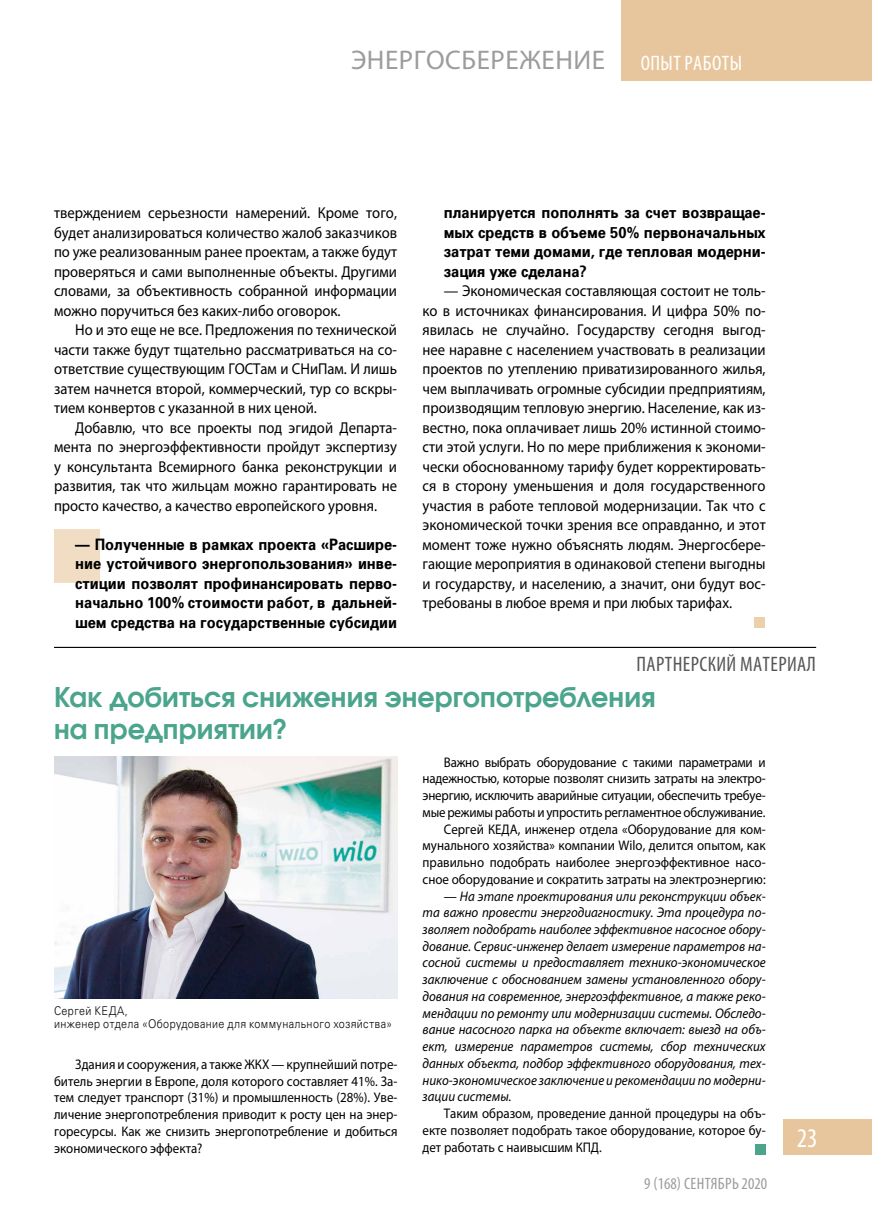
<style>
.page{position:relative;width:872px;height:1212px;background:#fff}
.page>*{position:absolute;margin:0;border:0;box-sizing:border-box;transform-origin:0 0}
.t1{font:700 27px/32.4px "Avant Garde Gothic C";color:#4ba48c}
.t2{font:27px "Myriad Pro";letter-spacing:.02em;color:#9c9c9d}
.t3{font:condensed 27px "Myriad Pro";color:#fff}
.t4{font:condensed 21px "Myriad Pro";letter-spacing:.02em;color:#565655}
.t5{font:condensed 21px "Myriad Pro";letter-spacing:.02em;color:#fff}
.t6{font:condensed 16.5px "Myriad Pro";letter-spacing:.02em;color:#9c9c9d}
.t7{font:15.75px/19.5px "Myriad Pro";color:#000;text-align:justify;scale:.93 1}
.t8{font:700 15.75px/19.5px "Partner";color:#000;text-align:justify;scale:.93 1}
.t9{font:13.95px/16.8px "Myriad Pro";color:#000;text-align:justify;scale:.93 1}
.t10{font:italic 13.95px/16.8px "Myriad Pro";color:#000;text-align:justify;scale:.93 1}
.t11{font:300 12px/13.5px "Partner";letter-spacing:.035em;color:#000;scale:.9 1}
</style>
<div class="page">
<div style="left:621px;top:0;width:251px;height:80px;background:#e8c69d"></div>
<div style="left:783px;top:1119px;width:89px;height:36px;background:#e8c69d"></div>
<div style="left:55px;top:529px;width:45px;height:53px;background:#f1ddc3"></div>
<div style="left:754px;top:617px;width:11px;height:11px;background:#eccfab"></div>
<img style="left:54px;top:756px;width:343px;height:242px">
<hr style="left:54px;top:647px;width:762px;height:1px;background:#000">
<div style="left:755px;top:1144px;width:10px;height:10px;background:#4ba48c"></div>
<h1 class="t2" style="left:351px;top:43px;width:255px">ЭНЕРГОСБЕРЕЖЕНИЕ</h1>
<h2 class="t5" style="left:641px;top:50px;width:103px">ОПЫТ РАБОТЫ</h2>
<p class="t7" style="left:54px;top:203px;width:370px">тверждением серьезности намерений. Кроме того, будет анализироваться количество жалоб заказчиков по уже реализованным ранее проектам, а также будут проверяться и сами выполненные объекты. Другими словами, за объективность собранной информации можно поручиться без каких-либо оговорок.</p>
<p class="t7" style="left:54px;top:320px;width:370px;text-indent:21px">Но и это еще не все. Предложения по технической части также будут тщательно рассматриваться на со&shy;ответствие существующим ГОСТам и СНиПам. И лишь затем начнется второй, коммерческий, тур со вскры&shy;тием конвертов с указанной в них ценой.</p>
<p class="t7" style="left:54px;top:418px;width:370px;text-indent:21px">Добавлю, что все проекты под эгидой Департа&shy;мента по энергоэффективности пройдут экспертизу у консультанта Всемирного банка реконструкции и развития, так что жильцам можно гарантировать не просто качество, а качество европейского уровня.</p>
<p class="t8" style="left:75px;top:535px;width:347px">— Полученные в рамках проекта «Расшире&shy;ние устойчивого энергопользования» инве&shy;стиции позволят профинансировать перво&shy;начально 100% стоимости работ, в дальней&shy;шем средства на государственные субсидии</p>
<p class="t8" style="left:444px;top:203px;width:347px">планируется пополнять за счет возвращае&shy;мых средств в объеме 50% первоначальных затрат теми домами, где тепловая модерни&shy;зация уже сделана?</p>
<p class="t7" style="left:422px;top:281px;width:370px;text-indent:21px">— Экономическая составляющая состоит не толь&shy;ко в источниках финансирования. И цифра 50% по&shy;явилась не случайно. Государству сегодня выгод&shy;нее наравне с населением участвовать в реализации проектов по утеплению приватизированного жилья, чем выплачивать огромные субсидии предприятиям, производящим тепловую энергию. Население, как из&shy;вестно, пока оплачивает лишь 20% истинной стоимо&shy;сти этой услуги. Но по мере приближения к экономи&shy;чески обоснованному тарифу будет корректировать&shy;ся в сторону уменьшения и доля государственного участия в работе тепловой модернизации. Так что с экономической точки зрения все оправданно, и этот момент тоже нужно объяснять людям. Энергосбере&shy;гающие мероприятия в одинаковой степени выгодны и государству, и населению, а значит, они будут вос&shy;требованы в любое время и при любых тарифах.</p>
<h2 class="t4" style="left:636px;top:651px;width:181px">ПАРТНЕРСКИЙ МАТЕРИАЛ</h2>
<h1 class="t1" style="left:54px;top:680px;width:603px">Как добиться снижения энергопотребления на предприятии?</h1>
<p class="t9" style="left:422px;top:753px;width:370px;text-align:right">Важно выбрать оборудование с такими параметрами и надежностью, которые позволят снизить затраты на электро&shy;энергию, исключить аварийные ситуации, обеспечить требуе&shy;мые режимы работы и упростить регламентное обслуживание.<br>Сергей КЕДА, инженер отдела «Оборудование для ком&shy;мунального хозяйства» компании Wilo, делится опытом, как правильно подобрать наиболее энергоэффективное насо&shy;сное оборудование и сократить затраты на электроэнергию:</p>
<p class="t10" style="left:422px;top:887px;width:370px;text-indent:21px">— На этапе проектирования или реконструкции объек&shy;та важно провести энергодиагностику. Эта процедура по&shy;зволяет подобрать наиболее эффективное насосное обору&shy;дование. Сервис-инженер делает измерение параметров на&shy;сосной системы и предоставляет технико-экономическое заключение с обоснованием замены установленного обору&shy;дования на современное, энергоэффективное, а также реко&shy;мендации по ремонту или модернизации системы. Обследо&shy;вание насосного парка на объекте включает: выезд на объ&shy;ект, измерение параметров системы, сбор технических данных объекта, подбор эффективного оборудования, тех&shy;нико-экономическое заключение и рекомендации по модерни&shy;зации системы.</p>
<p class="t9" style="left:422px;top:1105px;width:370px;text-indent:21px">Таким образом, проведение данной процедуры на объ&shy;екте позволяет подобрать такое оборудование, которое бу&shy;дет работать с наивысшим КПД.</p>
<p class="t11" style="left:54px;top:1004px;width:377px">Сергей КЕДА,<br>инженер отдела «Оборудование для коммунального хозяйства»</p>
<p class="t9" style="left:54px;top:1055px;width:371px;text-indent:21px">Здания и сооружения, а также ЖКХ — крупнейший потре&shy;битель энергии в Европе, доля которого составляет 41%. За&shy;тем следует транспорт (31%) и промышленность (28%). Уве&shy;личение энергопотребления приводит к росту цен на энер&shy;горесурсы. Как же снизить энергопотребление и добиться экономического эффекта?</p>
<h1 class="t3" style="left:797px;top:1122px;width:22px">23</h1>
<p class="t6" style="left:644px;top:1173px;width:124px">9 (168) СЕНТЯБРЬ 2020</p>
</div>
